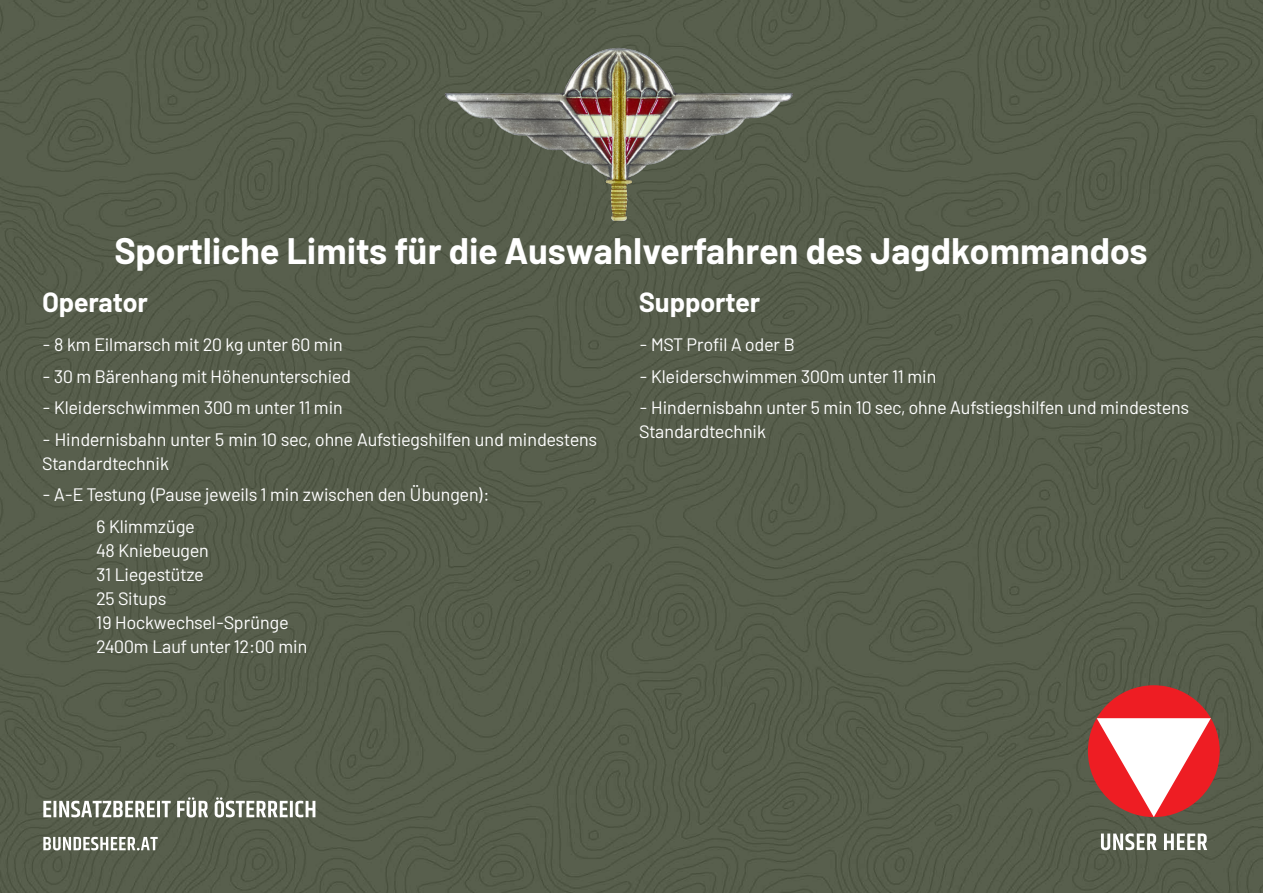
<style>
.page{position:relative;width:1263px;height:893px;background:#fff}
.page>*{position:absolute;margin:0;border:0;box-sizing:border-box;transform-origin:0 0}
.t1{font:700 36px "OEBH Text";color:#fff}
.t2{font:700 27px "OEBH Text";color:#fff}
.t3{font:18px/24px "OEBH Text";color:#fff}
</style>
<div class="page">
<img style="left:0;top:0;width:1263px;height:893px">
<div style="left:1088px;top:685px;width:132px;height:132px;background:#ee1d23;border-radius:50%"></div>
<svg style="left:1097px;top:718px;width:114px;height:99px"></svg>
<svg style="left:1101px;top:833px;width:56px;height:17px"></svg>
<svg style="left:1164px;top:833px;width:43px;height:17px"></svg>
<svg style="left:43px;top:797px;width:272px;height:20px"></svg>
<svg style="left:43px;top:837px;width:115px;height:13px"></svg>
<img style="left:442px;top:43px;width:359px;height:181px">
<p class="t1" style="left:115px;top:225px;width:1034px">Sportliche Limits für die Auswahlverfahren des Jagdkommandos</p>
<p class="t2" style="left:43px;top:282px;width:107px">Operator</p>
<p class="t3" style="left:43px;top:331px;width:302px">8- km Eilmarsch mit 20 kg unter 60 min</p>
<p class="t3" style="left:43px;top:363px;width:310px">- 30 m Bärenhang mit Höhenunterschied</p>
<p class="t3" style="left:43px;top:394px;width:302px">- Kleiderschwimmen 300 m unter 11 min</p>
<p class="t3" style="left:43px;top:426px;width:556px">- Hindernisbahn unter 5 min 10 sec, ohne Aufstiegshilfen und mindestens<br>Standardtechnik</p>
<p class="t3" style="left:43px;top:481px;width:448px">E-A- Testung (Pause jeweils 1 min zwischen den Übungen :(</p>
<p class="t3" style="left:97px;top:513px;width:100px">6 Klimmzüge</p>
<p class="t3" style="left:97px;top:537px;width:114px">48 Kniebeugen</p>
<p class="t3" style="left:97px;top:561px;width:109px">31 Liegestütze</p>
<p class="t3" style="left:97px;top:585px;width:71px">25 Situps</p>
<p class="t3" style="left:97px;top:609px;width:193px">19 Hockwechsel-Sprünge</p>
<p class="t3" style="left:97px;top:633px;width:212px">2400m Lauf unter 12:00 min</p>
<p class="t2" style="left:639px;top:282px;width:122px">Supporter</p>
<p class="t3" style="left:639px;top:331px;width:156px">- MST Profil A oder B</p>
<p class="t3" style="left:639px;top:363px;width:298px">- Kleiderschwimmen 300m unter 11 min</p>
<p class="t3" style="left:639px;top:394px;width:551px">- Hindernisbahn unter 5 min 10 sec, ohne Aufstiegshilfen und mindestens<br>Standardtechnik</p>
</div>
